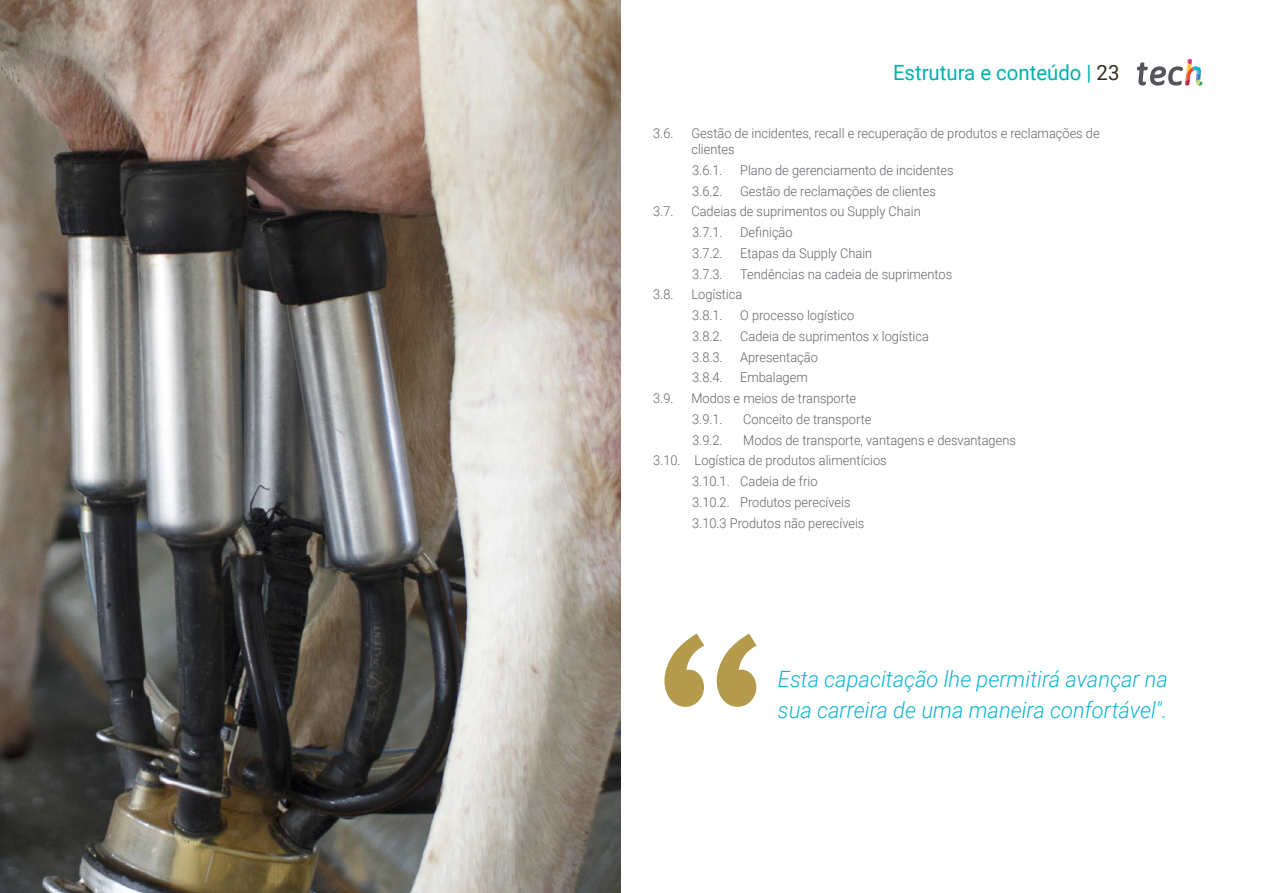
<style>
.page{position:relative;width:1263px;height:893px;background:#fff}
.page>*{position:absolute;margin:0;border:0;box-sizing:border-box;transform-origin:0 0}
.t1{font:italic 300 22.5px/31.5px "Roboto";color:#0fb6cf}
.t2{font:21px "Roboto";color:#00b2af}
.t3{font:300 13.5px/20.7px "Roboto";color:#61646a;scale:.95 1}
.s1{color:#312e20}
</style>
<div class="page">
<img style="left:0;top:0;width:621px;height:893px">
<svg style="left:1137px;top:59px;width:65px;height:27px"></svg>
<svg style="left:664px;top:634px;width:92px;height:73px"></svg>
<h2 class="t2" style="left:893px;top:57px;width:228px">Estrutura e conteúdo | <span class="s1">23</span></h2>
<p class="t3" style="left:653px;top:122px;width:23px">3.6.</p>
<p class="t3" style="left:691px;top:124px;width:431px;line-height:16.5px">Gestão de incidentes, recall e recuperação de produtos e reclamações de clientes</p>
<p class="t3" style="left:692px;top:159px;width:34px">3.6.1.</p>
<p class="t3" style="left:740px;top:159px;width:226px">Plano de gerenciamento de incidentes</p>
<p class="t3" style="left:692px;top:180px;width:34px">3.6.2.</p>
<p class="t3" style="left:740px;top:180px;width:207px">Gestão de reclamações de clientes</p>
<p class="t3" style="left:653px;top:201px;width:23px">3.7.</p>
<p class="t3" style="left:691px;top:201px;width:243px">Cadeias de suprimentos ou Supply Chain<br>3.7.1.</p>
<p class="t3" style="left:740px;top:222px;width:57px">Definição</p>
<p class="t3" style="left:692px;top:242px;width:34px">3.7.2.</p>
<p class="t3" style="left:740px;top:242px;width:141px">Etapas da Supply Chain</p>
<p class="t3" style="left:692px;top:263px;width:34px">3.7.3.</p>
<p class="t3" style="left:740px;top:263px;width:225px">Tendências na cadeia de suprimentos</p>
<p class="t3" style="left:653px;top:284px;width:23px">3.8.</p>
<p class="t3" style="left:691px;top:284px;width:55px">Logística<br>3.8.1.</p>
<p class="t3" style="left:740px;top:305px;width:122px">O processo logístico</p>
<p class="t3" style="left:692px;top:325px;width:34px">3.8.2.</p>
<p class="t3" style="left:740px;top:325px;width:200px">Cadeia de suprimentos x logística</p>
<p class="t3" style="left:692px;top:346px;width:34px">3.8.3.</p>
<p class="t3" style="left:740px;top:346px;width:83px">Apresentação</p>
<p class="t3" style="left:692px;top:367px;width:34px">3.8.4.</p>
<p class="t3" style="left:740px;top:367px;width:73px">Embalagem</p>
<p class="t3" style="left:653px;top:388px;width:23px">3.9.</p>
<p class="t3" style="left:691px;top:388px;width:175px">Modos e meios de transporte<br>3.9.1.</p>
<p class="t3" style="left:743px;top:408px;width:136px">Conceito de transporte</p>
<p class="t3" style="left:692px;top:429px;width:34px">3.9.2.</p>
<p class="t3" style="left:743px;top:429px;width:288px">Modos de transporte, vantagens e desvantagens</p>
<p class="t3" style="left:653px;top:450px;width:247px">3.10. Logística de produtos alimentícios</p>
<p class="t3" style="left:692px;top:471px;width:133px">3.10.1. Cadeia de frio</p>
<p class="t3" style="left:692px;top:491px;width:168px">3.10.2. Produtos perecíveis</p>
<p class="t3" style="left:692px;top:512px;width:183px">3.10.3 Produtos não perecíveis</p>
<h1 class="t1" style="left:778px;top:662px;width:392px">Esta capacitação lhe permitirá avançar na sua carreira de uma maneira confortável".</h1>
</div>
